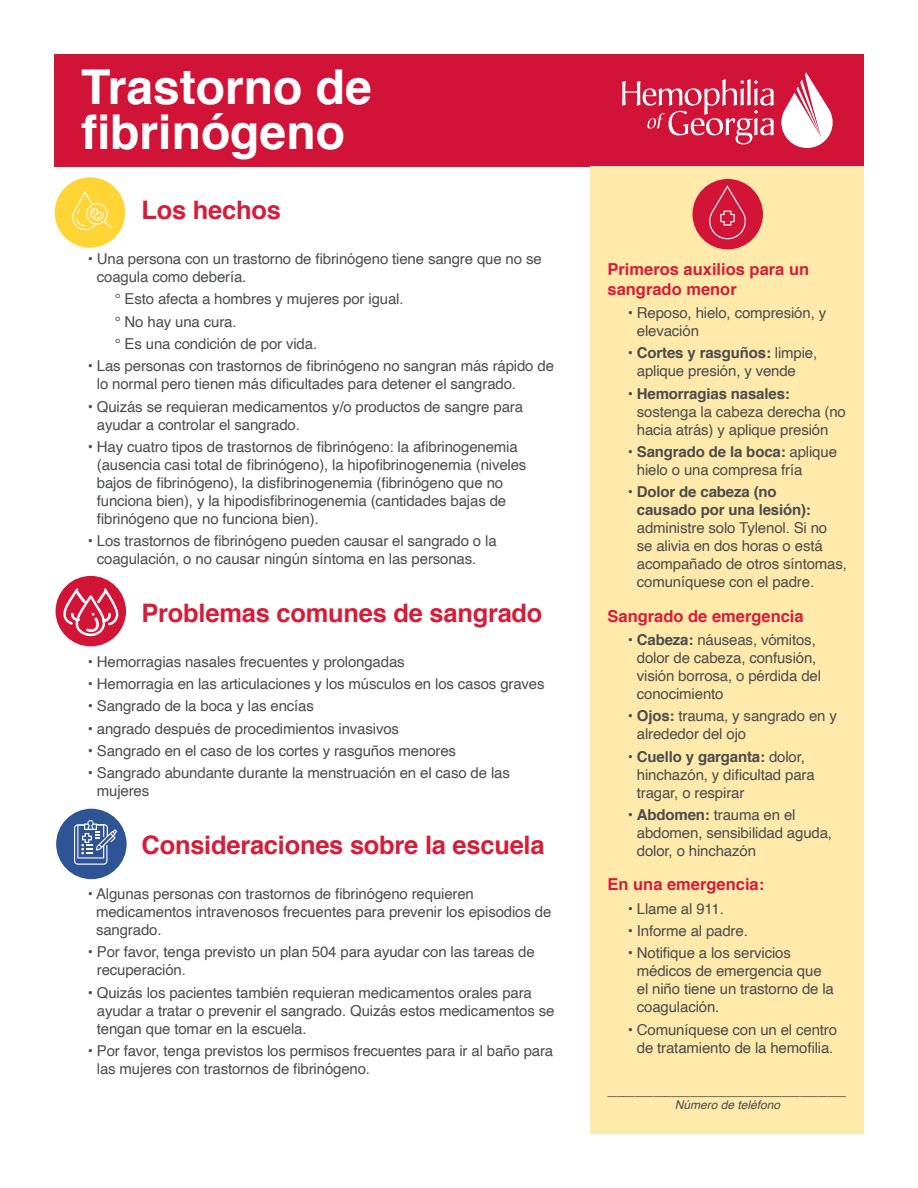
<style>
.page{position:relative;width:918px;height:1188px;background:#fff}
.page>*{position:absolute;margin:0;border:0;box-sizing:border-box;transform-origin:0 0}
.t1{font:700 48px/45px "Helvetica";color:#fff}
.t2{font:700 25.5px "Helvetica";letter-spacing:-.01em;color:#d41e3a}
.t3{font:700 16.5px/19.8px "Helvetica";color:#d41e3a}
.t4{font:16.5px "Helvetica";color:#4b4c4d}
.t5{font:15px/18px "Helvetica";letter-spacing:-.01em;color:#4b4c4d}
.t6{font:italic 12px "Helvetica";color:#4b4c4d}
.s1{font-weight:700}
</style>
<div class="page">
<div style="left:54px;top:54px;width:810px;height:112px;background:#d11337"></div>
<svg style="left:622px;top:79px;width:152px;height:65px"></svg>
<svg style="left:781px;top:72px;width:52px;height:76px"></svg>
<div style="left:55px;top:177px;width:70px;height:71px;background:#ffd435;border-radius:50%"></div>
<svg style="left:72px;top:191px;width:22px;height:39px"></svg>
<img style="left:76px;top:203px;width:35px;height:24px">
<div style="left:56px;top:576px;width:70px;height:70px;background:#d21437;border-radius:50%"></div>
<svg style="left:63px;top:588px;width:55px;height:48px"></svg>
<div style="left:56px;top:809px;width:71px;height:70px;background:#2f5496;border-radius:50%"></div>
<svg style="left:74px;top:820px;width:43px;height:45px"></svg>
<div style="left:591px;top:166px;width:273px;height:968px;background:#ffe9ab"></div>
<div style="left:692px;top:179px;width:71px;height:70px;background:#d21437;border-radius:50%"></div>
<svg style="left:709px;top:184px;width:37px;height:56px"></svg>
<p class="t1" style="left:81px;top:65px;width:292px">Trastorno de fibrinógeno</p>
<p class="t2" style="left:142px;top:189px;width:141px">Los hechos</p>
<p class="t5" style="left:97px;top:250px;width:446px;text-indent:-9px">• Una persona con un trastorno de fibrinógeno tiene sangre que no se coagula como debería.</p>
<p class="t5" style="left:115px;top:290px;width:290px">° Esto afecta a hombres y mujeres por igual.</p>
<p class="t5" style="left:115px;top:313px;width:123px">° No hay una cura.</p>
<p class="t5" style="left:115px;top:335px;width:204px">° Es una condición de por vida.</p>
<p class="t5" style="left:97px;top:357px;width:459px;text-indent:-9px">• Las personas con trastornos de fibrinógeno no sangran más rápido de lo normal pero tienen más dificultades para detener el sangrado.</p>
<p class="t5" style="left:97px;top:398px;width:428px;text-indent:-9px">• Quizás se requieran medicamentos y/o productos de sangre para ayudar a controlar el sangrado.</p>
<p class="t5" style="left:97px;top:438px;width:431px;text-indent:-9px">• Hay cuatro tipos de trastornos de fibrinógeno: la afibrinogenemia (ausencia casi total de fibrinógeno), la hipofibrinogenemia (niveles bajos de fibrinógeno), la disfibrinogenemia (fibrinógeno que no funciona bien), y la hipodisfibrinogenemia (cantidades bajas de fibrinógeno que no funciona bien).</p>
<p class="t5" style="left:97px;top:532px;width:401px;text-indent:-9px">• Los trastornos de fibrinógeno pueden causar el sangrado o la coagulación, o no causar ningún síntoma en las personas.</p>
<p class="t2" style="left:142px;top:592px;width:402px">Problemas comunes de sangrado</p>
<p class="t5" style="left:88px;top:653px;width:318px">• Hemorragias nasales frecuentes y prolongadas</p>
<p class="t5" style="left:88px;top:675px;width:458px">• Hemorragia en las articulaciones y los músculos en los casos graves</p>
<p class="t5" style="left:88px;top:698px;width:228px">• Sangrado de la boca y las encías</p>
<p class="t5" style="left:88px;top:720px;width:313px">• angrado después de procedimientos invasivos</p>
<p class="t5" style="left:88px;top:742px;width:370px">• Sangrado en el caso de los cortes y rasguños menores</p>
<p class="t5" style="left:97px;top:765px;width:415px;text-indent:-9px">• Sangrado abundante durante la menstruación en el caso de las mujeres</p>
<p class="t2" style="left:142px;top:824px;width:405px">Consideraciones sobre la escuela</p>
<p class="t5" style="left:96px;top:885px;width:457px;text-indent:-8px">• Algunas personas con trastornos de fibrinógeno requieren medicamentos intravenosos frecuentes para prevenir los episodios de sangrado.</p>
<p class="t5" style="left:97px;top:943px;width:439px;text-indent:-9px">• Por favor, tenga previsto un plan 504 para ayudar con las tareas de recuperación.</p>
<p class="t5" style="left:97px;top:984px;width:459px;text-indent:-9px">• Quizás los pacientes también requieran medicamentos orales para ayudar a tratar o prevenir el sangrado. Quizás estos medicamentos se tengan que tomar en la escuela.</p>
<p class="t5" style="left:97px;top:1042px;width:458px;text-indent:-9px">• Por favor, tenga previstos los permisos frecuentes para ir al baño para las mujeres con trastornos de fibrinógeno.</p>
<p class="t3" style="left:608px;top:259px;width:203px">Primeros auxilios para un sangrado menor</p>
<p class="t5" style="left:637px;top:304px;width:191px;text-indent:-9px">• Reposo, hielo, compresión, y elevación</p>
<p class="t5" style="left:637px;top:345px;width:182px;text-indent:-9px">• <span class="s1">Cortes y rasguños:</span> limpie, aplique presión, y vende</p>
<p class="t5" style="left:637px;top:385px;width:211px;text-indent:-9px">• <span class="s1">Hemorragias nasales: </span>sostenga la cabeza derecha (no hacia atrás) y aplique presión</p>
<p class="t5" style="left:637px;top:443px;width:202px;text-indent:-9px">• <span class="s1">Sangrado de la boca:</span> aplique hielo o una compresa fría</p>
<p class="t5" style="left:637px;top:484px;width:212px;text-indent:-9px">• <span class="s1">Dolor de cabeza (no<br>causado por una lesión): </span>administre solo Tylenol. Si no<br>se alivia en dos horas o está acompañado de otros síntomas, comuníquese con el padre.</p>
<p class="t3" style="left:608px;top:606px;width:198px">Sangrado de emergencia</p>
<p class="t5" style="left:637px;top:631px;width:186px;text-indent:-9px">• <span class="s1">Cabeza:</span> náuseas, vómitos, dolor de cabeza, confusión, visión borrosa, o pérdida del conocimiento</p>
<p class="t5" style="left:637px;top:708px;width:202px;text-indent:-9px">• <span class="s1">Ojos:</span> trauma, y sangrado en y alrededor del ojo</p>
<p class="t5" style="left:637px;top:748px;width:179px;text-indent:-9px">• <span class="s1">Cuello y garganta:</span> dolor, hinchazón, y dificultad para tragar, o respirar</p>
<p class="t5" style="left:637px;top:806px;width:197px;text-indent:-9px">• <span class="s1">Abdomen:</span> trauma en el abdomen, sensibilidad aguda, dolor, o hinchazón</p>
<p class="t3" style="left:608px;top:875px;width:158px">En una emergencia:</p>
<p class="t5" style="left:628px;top:900px;width:98px">• Llame al 911.</p>
<p class="t5" style="left:628px;top:922px;width:122px">• Informe al padre.</p>
<p class="t5" style="left:637px;top:945px;width:199px;text-indent:-9px">• Notifique a los servicios médicos de emergencia que el niño tiene un trastorno de la coagulación.</p>
<p class="t5" style="left:628px;top:1021px;width:211px;text-align:center">• Comuníquese con un el centro de tratamiento de la hemofilia.</p>
<p class="t4" style="left:608px;top:1076px;width:240px">__________________________</p>
<p class="t6" style="left:675px;top:1096px;width:107px">Número de teléfono</p>
</div>
